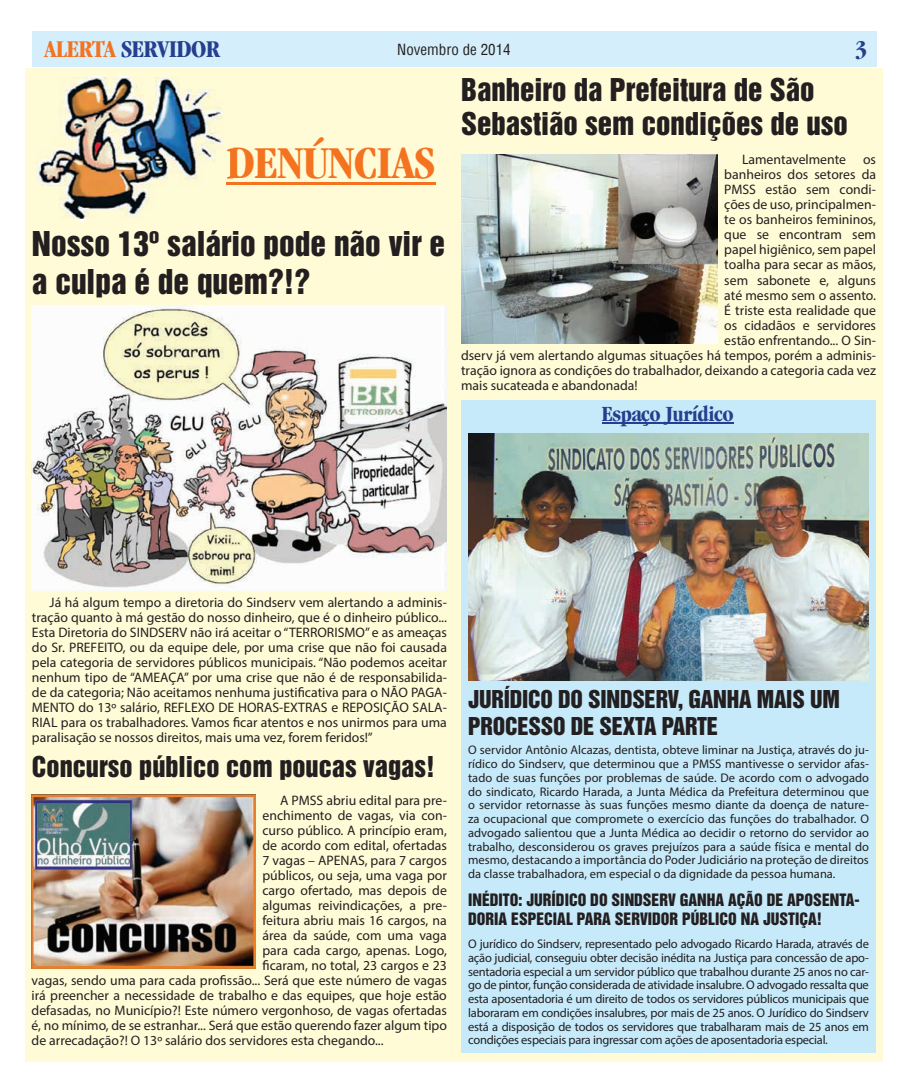
<style>
.page{position:relative;width:908px;height:1085px;background:#fff}
.page>*{position:absolute;margin:0;border:0;box-sizing:border-box;transform-origin:0 0}
.t1{font:700 condensed 47.5px "Garamond LT";letter-spacing:-.02em;color:#f47321}
.t2{font:31.25px/37.5px "Helvetica Inserat";color:#231f20}
.t3{font:28.75px/34.5px "Helvetica Inserat";color:#231f20}
.t4{font:26.25px "Helvetica Inserat";color:#231f20}
.t5{font:700 condensed 25px "Garamond LT";letter-spacing:-.02em;color:#253f8e}
.t6{font:22.5px/27px "Helvetica Inserat";letter-spacing:-.01em;color:#231f20}
.t7{font:700 condensed 22.5px "Garamond LT";letter-spacing:-.02em;color:#253f8e}
.t8{font:15.62px/18.8px "Helvetica Inserat";color:#231f20}
.t9{font:condensed 15px "Helvetica";color:#231f20}
.t10{font:13.75px/15px "Myriad Pro";color:#231f20;text-align:justify}
.t11{font:12.5px/13.8px "Myriad Pro";letter-spacing:-.01em;color:#231f20;text-align:justify}
.s1{color:#f47321}
</style>
<div class="page">
<div style="left:32px;top:31px;width:843px;height:35px;background:#d4effb"></div>
<div style="left:25px;top:69px;width:857px;height:992px;background:#fffbd6"></div>
<hr style="left:226px;top:182px;width:209px;height:2px;background:#f47321">
<img style="left:36px;top:78px;width:196px;height:141px">
<svg style="left:226px;top:182px;width:6px;height:2px"></svg>
<img style="left:227px;top:138px;width:5px;height:41px">
<div style="left:461px;top:400px;width:414px;height:652px;background:#c6eafa"></div>
<hr style="left:601px;top:423px;width:132px;height:1px;background:#253f8e">
<img style="left:468px;top:433px;width:400px;height:247px">
<img style="left:32px;top:306px;width:414px;height:284px">
<img style="left:32px;top:794px;width:223px;height:174px">
<img style="left:461px;top:154px;width:255px;height:189px">
<h3 class="t5" style="left:44px;top:35px;width:177px"><span class="s1">ALERTA</span> SERVIDOR</h3>
<p class="t9" style="left:397px;top:39px;width:115px">Novembro de 2014</p>
<h3 class="t5" style="left:854px;top:34px;width:14px">3</h3>
<h1 class="t1" style="left:226px;top:136px;width:210px">DENÚNCIAS</h1>
<h2 class="t2" style="left:32px;top:226px;width:414px">Nosso 13º salário pode não vir e a culpa é de quem?!?</h2>
<h3 class="t3" style="left:461px;top:73px;width:388px">Banheiro da Prefeitura de São<br>Sebastião sem condições de uso</h3>
<p class="t10" style="left:741px;top:152px;width:135px">Lamentavelmente os</p>
<p class="t10" style="left:724px;top:167px;width:153px">banheiros dos setores da</p>
<p class="t10" style="left:724px;top:182px;width:153px">PMSS estão sem condi-</p>
<p class="t10" style="left:724px;top:197px;width:153px">ções de uso, principalmen-</p>
<p class="t10" style="left:724px;top:212px;width:153px">te os banheiros femininos,</p>
<p class="t10" style="left:724px;top:227px;width:153px">que se encontram sem</p>
<p class="t10" style="left:724px;top:242px;width:153px">papel higiênico, sem papel</p>
<p class="t10" style="left:724px;top:257px;width:153px">toalha para secar as mãos,</p>
<p class="t10" style="left:724px;top:272px;width:153px">sem sabonete e, alguns</p>
<p class="t10" style="left:724px;top:287px;width:153px">até mesmo sem o assento.</p>
<p class="t10" style="left:724px;top:302px;width:153px">É triste esta realidade que</p>
<p class="t10" style="left:724px;top:317px;width:153px">os cidadãos e servidores</p>
<p class="t10" style="left:724px;top:332px;width:153px">estão enfrentando... O Sin-</p>
<p class="t10" style="left:461px;top:347px;width:416px">dserv já vem alertando algumas situações há tempos, porém a adminis-</p>
<p class="t10" style="left:461px;top:362px;width:416px">tração ignora as condições do trabalhador, deixando a categoria cada vez</p>
<p class="t10" style="left:461px;top:377px;width:178px">mais sucateada e abandonada!</p>
<h3 class="t7" style="left:601px;top:401px;width:133px">Espaço Jurídico</h3>
<p class="t10" style="left:32px;top:594px;width:416px;text-indent:18px">Já há algum tempo a diretoria do Sindserv vem alertando a adminis&shy;tração quanto à má gestão do nosso dinheiro, que é o dinheiro público...<br>Esta Diretoria do SINDSERV não irá aceitar o “TERRORISMO” e as ameaças do Sr. PREFEITO, ou da equipe dele, por uma crise que não foi causada pela categoria de servidores públicos municipais. “Não podemos aceitar nenhum tipo de ‘‘AMEAÇA’’ por uma crise que não é de responsabilida&shy;de da categoria; Não aceitamos nenhuma justificativa para o NÃO PAGA-MENTO do 13º salário, REFLEXO DE HORAS-EXTRAS e REPOSIÇÃO SALA-RIAL para os trabalhadores. Vamos ficar atentos e nos unirmos para uma paralisação se nossos direitos, mais uma vez, forem feridos!”</p>
<h3 class="t4" style="left:32px;top:750px;width:404px">Concurso público com poucas vagas!</h3>
<p class="t11" style="left:468px;top:743px;width:402px">O servidor Antônio Alcazas, dentista, obteve liminar na Justiça, através do ju&shy;rídico do Sindserv, que determinou que a PMSS mantivesse o servidor afas&shy;tado de suas funções por problemas de saúde. De acordo com o advogado do sindicato, Ricardo Harada, a Junta Médica da Prefeitura determinou que o servidor retornasse às suas funções mesmo diante da doença de nature&shy;za ocupacional que compromete o exercício das funções do trabalhador. O advogado salientou que a Junta Médica ao decidir o retorno do servidor ao trabalho, desconsiderou os graves prejuízos para a saúde física e mental do mesmo, destacando a importância do Poder Judiciário na proteção de direitos da classe trabalhadora, em especial o da dignidade da pessoa humana.</p>
<h3 class="t6" style="left:468px;top:685px;width:373px">JURÍDICO DO SINDSERV, GANHA MAIS UM<br>PROCESSO DE SEXTA PARTE</h3>
<p class="t10" style="left:280px;top:792px;width:168px">A PMSS abriu edital para pre-</p>
<p class="t10" style="left:262px;top:807px;width:186px">enchimento de vagas, via con-</p>
<p class="t10" style="left:262px;top:822px;width:186px">curso público. A princípio eram,</p>
<p class="t10" style="left:262px;top:837px;width:186px">de acordo com edital, ofertadas</p>
<p class="t10" style="left:262px;top:852px;width:186px">7 vagas – APENAS, para 7 cargos</p>
<p class="t10" style="left:262px;top:867px;width:186px">públicos, ou seja, uma vaga por</p>
<p class="t10" style="left:262px;top:882px;width:186px">cargo ofertado, mas depois de</p>
<p class="t10" style="left:262px;top:897px;width:186px">algumas reivindicações, a pre-</p>
<p class="t10" style="left:262px;top:912px;width:186px">feitura abriu mais 16 cargos, na</p>
<p class="t10" style="left:262px;top:927px;width:186px">área da saúde, com uma vaga</p>
<p class="t10" style="left:262px;top:942px;width:186px">para cada cargo, apenas. Logo,</p>
<p class="t10" style="left:262px;top:957px;width:186px">ficaram, no total, 23 cargos e 23</p>
<p class="t10" style="left:32px;top:972px;width:416px">vagas, sendo uma para cada profissão... Será que este número de vagas</p>
<p class="t10" style="left:32px;top:987px;width:416px">irá preencher a necessidade de trabalho e das equipes, que hoje estão</p>
<p class="t10" style="left:32px;top:1002px;width:416px">defasadas, no Município?! Este número vergonhoso, de vagas ofertadas</p>
<p class="t10" style="left:32px;top:1017px;width:416px">é, no mínimo, de se estranhar... Será que estão querendo fazer algum tipo</p>
<p class="t10" style="left:32px;top:1032px;width:353px">de arrecadação?! O 13º salário dos servidores esta chegando...</p>
<p class="t8" style="left:468px;top:890px;width:393px">INÉDITO: JURÍDICO DO SINDSERV GANHA AÇÃO DE APOSENTA-<br>DORIA ESPECIAL PARA SERVIDOR PÚBLICO NA JUSTIÇA!</p>
<p class="t11" style="left:468px;top:936px;width:402px">O jurídico do Sindserv, representado pelo advogado Ricardo Harada, através de ação judicial, conseguiu obter decisão inédita na Justiça para concessão de apo&shy;sentadoria especial a um servidor público que trabalhou durante 25 anos no car&shy;go de pintor, função considerada de atividade insalubre. O advogado ressalta que esta aposentadoria é um direito de todos os servidores públicos municipais que laboraram em condições insalubres, por mais de 25 anos. O Jurídico do Sindserv está a disposição de todos os servidores que trabalharam mais de 25 anos em condições especiais para ingressar com ações de aposentadoria especial.</p>
</div>
